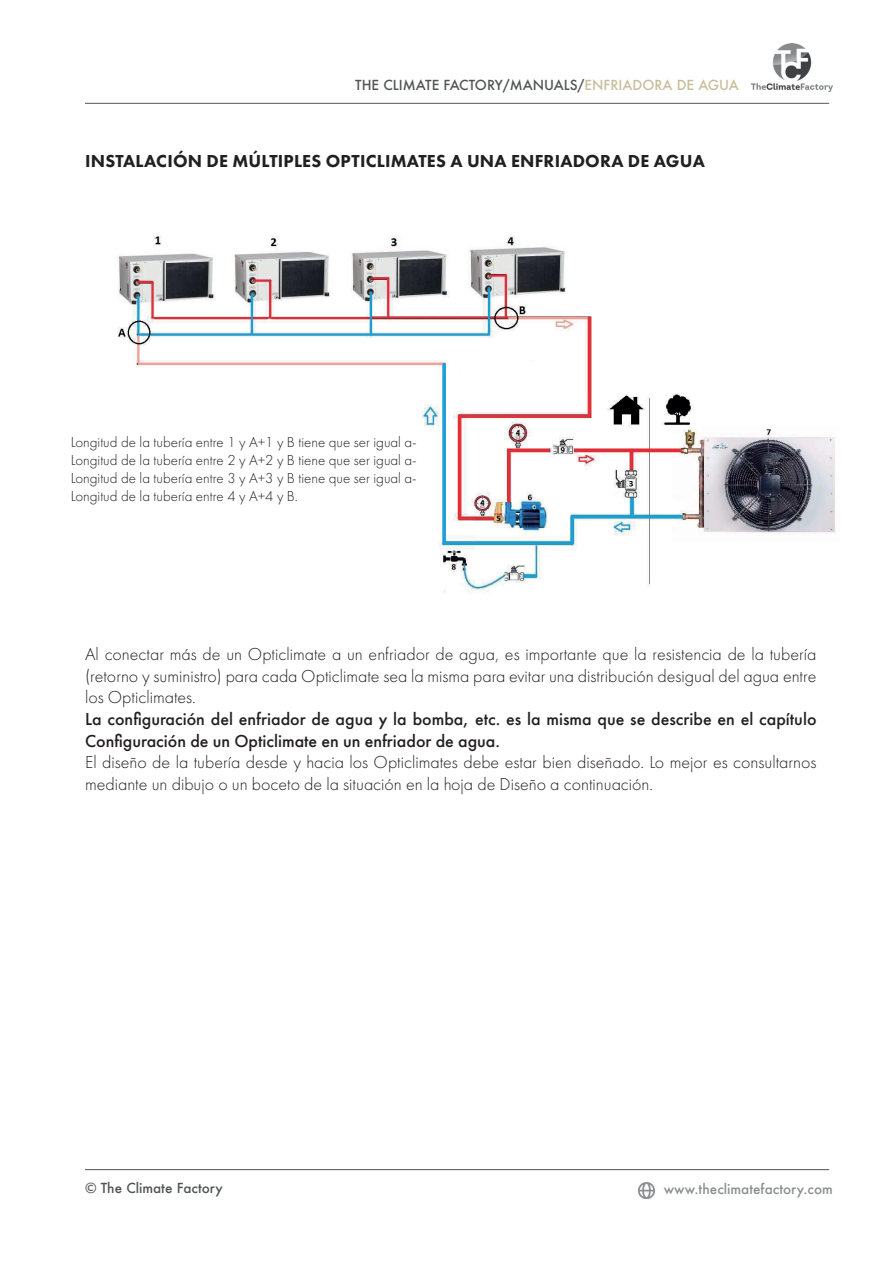
<style>
.page{position:relative;width:893px;height:1263px;background:#fff}
.page>*{position:absolute;margin:0;border:0;box-sizing:border-box;transform-origin:0 0}
.t1{font:300 18px/21.6px "Futura PT";color:#231f20;text-align:justify}
.t2{font:500 18px/21.6px "Futura PT";color:#231f20}
.t3{font:800 18px "Futura PT";letter-spacing:.01em;color:#231f20}
.t4{font:300 15px/18px "Futura PT";color:#231f20;text-align:justify}
.t5{font:500 13.5px "Futura";color:#515455}
.t6{font:500 13.5px "Futura";color:#8b8d8f}
.s1{color:#c7be9a}
</style>
<div class="page">
<img style="left:752px;top:44px;width:80px;height:48px">
<hr style="left:85px;top:103px;width:744px;height:1px;background:#515455">
<hr style="left:85px;top:1169px;width:744px;height:1px;background:#515455">
<img style="left:638px;top:1182px;width:18px;height:17px">
<img style="left:117px;top:236px;width:719px;height:358px">
<div style="left:65px;top:403px;width:318px;height:83px;background:#fff"></div>
<div style="left:71px;top:435px;width:349px;height:133px;background:#fff"></div>
<p class="t5" style="left:355px;top:76px;width:385px">THE CLIMATE FACTORY/MANUALS/<span class="s1">ENFRIADORA DE AGUA</span></p>
<p class="t3" style="left:85px;top:150px;width:621px">INSTALACIÓN DE MÚLTIPLES OPTICLIMATES A UNA ENFRIADORA DE AGUA</p>
<p class="t4" style="left:71px;top:433px;width:347px">Longitud de la tubería entre 1 y A+1 y B tiene que ser igual a-Longitud de la tubería entre 2 y A+2 y B tiene que ser igual a-Longitud de la tubería entre 3 y A+3 y B tiene que ser igual a-Longitud de la tubería entre 4 y A+4 y B.</p>
<p class="t1" style="left:85px;top:643px;width:733px">Al conectar más de un Opticlimate a un enfriador de agua, es importante que la resistencia de la tubería (retorno y suministro) para cada Opticlimate sea la misma para evitar una distribución desigual del agua entre los Opticlimates.</p>
<p class="t2" style="left:85px;top:708px;width:733px">La configuración del enfriador de agua y la bomba, etc. es la misma que se describe en el capítulo<br>Configuración de un Opticlimate en un enfriador de agua.</p>
<p class="t1" style="left:85px;top:751px;width:733px">El diseño de la tubería desde y hacia los Opticlimates debe estar bien diseñado. Lo mejor es consultarnos mediante un dibujo o un boceto de la situación en la hoja de Diseño a continuación.</p>
<p class="t5" style="left:85px;top:1179px;width:139px">© The Climate Factory</p>
<p class="t6" style="left:664px;top:1180px;width:171px">www.theclimatefactory.com</p>
</div>
